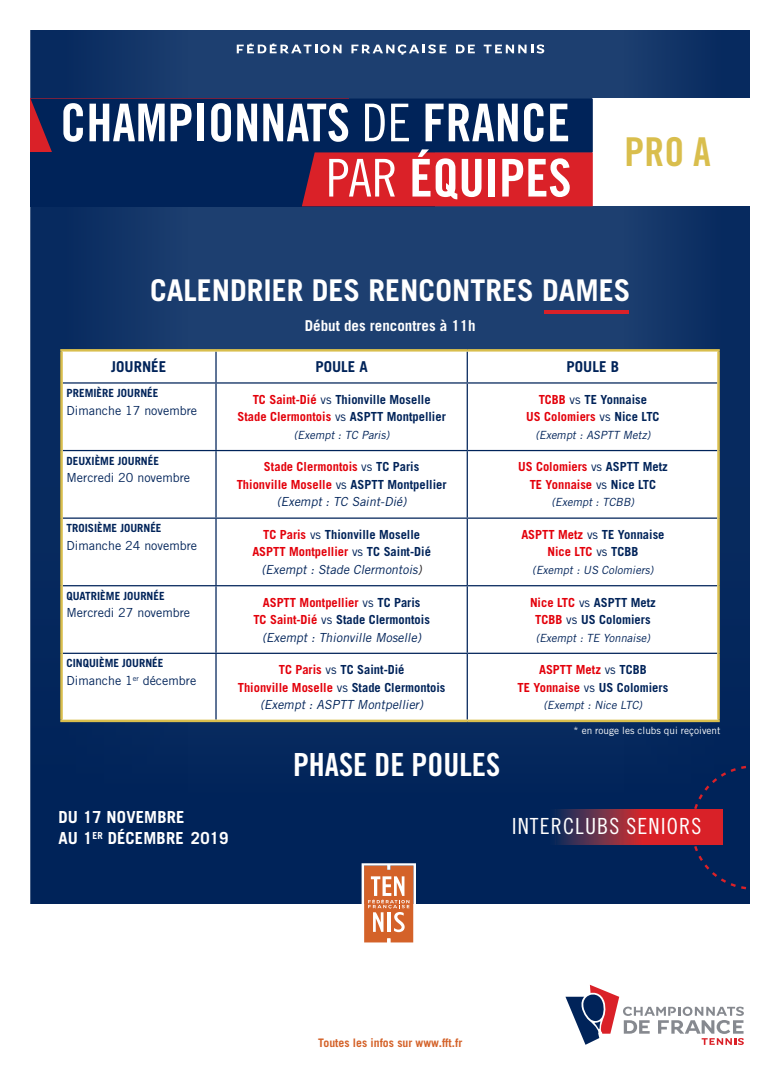
<style>
.page{position:relative;width:780px;height:1088px;background:#fff}
.page>*{position:absolute;margin:0;border:0;box-sizing:border-box;transform-origin:0 0}
.t1{font:52.12px "Trade Gothic LT Pro Bd Cn 20";color:#fff}
.t2{font:39.75px "Trade Gothic LT Pro Bd Cn 20";color:#d9be4d}
.t3{font:31.88px "Trade Gothic LT Pro Bd Cn 20";color:#fff}
.t4{font:700 30px "Trade Gothic LT Std";color:#fff}
.t5{font:22.25px "Trade Gothic LT Pro Cn 18";letter-spacing:.05em;color:#fff}
.t6{font:700 16.62px/21.9px "Trade Gothic LT Std";letter-spacing:.01em;color:#fff}
.t7{font:700 15px "Trade Gothic LT Pro";color:#fff}
.t8{font:700 15px "Trade Gothic LT Pro";color:#002359}
.t9{font:700 12.5px "Trade Gothic LT Pro";color:#e3000b}
.t10{font:700 12.5px "Trade Gothic LT Pro";color:#002359}
.t11{font:italic 12.5px "Trade Gothic LT Pro";color:#002359}
.t12{font:12.5px "Trade Gothic LT Pro";color:#002359}
.t13{font:700 11.75px "Trade Gothic LT Pro";color:#d46229}
.t14{font:italic 11.25px "Trade Gothic LT Pro";color:#002359}
.t15{font:700 11.25px "Trade Gothic LT Pro";color:#002359}
.t16{font:10px "Trade Gothic LT Pro";color:#fff}
.s1{font-family:"Trade Gothic LT Pro Cn 18"}
.s2{color:#e3000b}
.s3{font-weight:400}
.s4{font-weight:400;color:#002359}
.s5{color:#002359}
.s6{color:#231f20}
</style>
<div class="page">
<div style="left:31px;top:31px;width:718px;height:873px;background:#1d3f70"></div>
<div style="left:31px;top:487px;width:718px;height:417px;background:#002359"></div>
<svg style="left:565px;top:985px;width:178px;height:60px"></svg>
<svg style="left:237px;top:43px;width:104px;height:10px"></svg>
<svg style="left:351px;top:44px;width:95px;height:11px"></svg>
<svg style="left:456px;top:45px;width:19px;height:8px"></svg>
<svg style="left:483px;top:44px;width:61px;height:9px"></svg>
<svg style="left:612px;top:31px;width:137px;height:814px;fill:#072a5f"></svg>
<svg style="left:30px;top:31px;width:170px;height:873px;fill:#072a5f"></svg>
<hr style="left:544px;top:310px;width:84px;height:4px;background:#da2128">
<div style="left:592px;top:99px;width:165px;height:107px;background:#fff"></div>
<svg style="left:30px;top:99px;width:562px;height:107px;background:#39224c"></svg>
<svg style="left:689px;top:764px;width:60px;height:126px"></svg>
<svg style="left:555px;top:810px;width:167px;height:34px;background:#a02838"></svg>
<div style="left:63px;top:352px;width:654px;height:368px;background:#fff"></div>
<hr style="left:215px;top:384px;width:2px;height:66px;background:#002359">
<hr style="left:466px;top:384px;width:2px;height:66px;background:#002359">
<hr style="left:63px;top:450px;width:153px;height:1px;background:#002359">
<hr style="left:216px;top:450px;width:251px;height:1px;background:#002359">
<hr style="left:215px;top:451px;width:2px;height:66px;background:#002359">
<hr style="left:467px;top:450px;width:250px;height:1px;background:#002359">
<hr style="left:466px;top:451px;width:2px;height:66px;background:#002359">
<hr style="left:63px;top:517px;width:153px;height:2px;background:#002359">
<hr style="left:216px;top:517px;width:251px;height:2px;background:#002359">
<hr style="left:215px;top:519px;width:2px;height:66px;background:#002359">
<hr style="left:467px;top:517px;width:250px;height:2px;background:#002359">
<hr style="left:466px;top:519px;width:2px;height:66px;background:#002359">
<hr style="left:63px;top:585px;width:153px;height:1px;background:#002359">
<hr style="left:216px;top:585px;width:251px;height:1px;background:#002359">
<hr style="left:215px;top:586px;width:2px;height:67px;background:#002359">
<hr style="left:467px;top:585px;width:250px;height:1px;background:#002359">
<hr style="left:466px;top:586px;width:2px;height:67px;background:#002359">
<hr style="left:63px;top:653px;width:153px;height:1px;background:#002359">
<hr style="left:216px;top:653px;width:251px;height:1px;background:#002359">
<hr style="left:215px;top:654px;width:2px;height:66px;background:#002359">
<hr style="left:467px;top:653px;width:250px;height:1px;background:#002359">
<hr style="left:466px;top:654px;width:2px;height:66px;background:#002359">
<hr style="left:215px;top:352px;width:2px;height:30px;background:#002359">
<hr style="left:466px;top:352px;width:2px;height:30px;background:#002359">
<hr style="left:63px;top:382px;width:153px;height:2px;background:#002359">
<hr style="left:216px;top:382px;width:251px;height:2px;background:#002359">
<hr style="left:467px;top:382px;width:250px;height:2px;background:#002359">
<hr style="left:60px;top:349px;width:156px;height:3px;background:#d9be4d">
<hr style="left:60px;top:352px;width:3px;height:31px;background:#d9be4d">
<hr style="left:216px;top:349px;width:251px;height:3px;background:#d9be4d">
<hr style="left:467px;top:349px;width:252px;height:3px;background:#d9be4d">
<hr style="left:717px;top:352px;width:2px;height:31px;background:#d9be4d">
<hr style="left:60px;top:383px;width:3px;height:67px;background:#d9be4d">
<hr style="left:717px;top:383px;width:2px;height:67px;background:#d9be4d">
<hr style="left:60px;top:450px;width:3px;height:68px;background:#d9be4d">
<hr style="left:717px;top:450px;width:2px;height:68px;background:#d9be4d">
<hr style="left:60px;top:518px;width:3px;height:68px;background:#d9be4d">
<hr style="left:717px;top:518px;width:2px;height:68px;background:#d9be4d">
<hr style="left:60px;top:586px;width:3px;height:67px;background:#d9be4d">
<hr style="left:717px;top:586px;width:2px;height:67px;background:#d9be4d">
<hr style="left:60px;top:653px;width:3px;height:67px;background:#d9be4d">
<hr style="left:717px;top:653px;width:2px;height:67px;background:#d9be4d">
<hr style="left:60px;top:720px;width:156px;height:2px;background:#d9be4d">
<hr style="left:216px;top:720px;width:251px;height:2px;background:#d9be4d">
<hr style="left:467px;top:720px;width:252px;height:2px;background:#d9be4d">
<svg style="left:361px;top:863px;width:55px;height:80px;background:#de916c"></svg>
<p class="t1" style="left:60px;top:91px;width:511px">CHAMPIONNATS <span class="s1">DE</span> FRANCE</p>
<p class="t1" style="left:326px;top:146px;width:247px"><span class="s1">PAR</span> ÉQUIPES</p>
<p class="t2" style="left:624px;top:128px;width:88px">PRO A</p>
<p class="t4" style="left:150px;top:272px;width:482px">CALENDRIER DES RENCONTRES DAMES</p>
<p class="t7" style="left:305px;top:317px;width:172px">Début des rencontres à 11h</p>
<p class="t8" style="left:111px;top:357px;width:57px">JOURNÉE</p>
<p class="t8" style="left:315px;top:357px;width:54px">POULE A</p>
<p class="t8" style="left:566px;top:357px;width:54px">POULE B</p>
<p class="t15" style="left:66px;top:386px;width:93px">PREMIÈRE JOURNÉE</p>
<p class="t12" style="left:66px;top:402px;width:132px">Dimanche 17 novembre</p>
<p class="t10" style="left:253px;top:392px;width:179px"><span class="s2">TC Saint-Dié</span> <span class="s3">vs</span> Thionville Moselle</p>
<p class="t9" style="left:237px;top:409px;width:210px">Stade Clermontois <span class="s4">vs</span> <span class="s5">ASPTT Montpellier</span></p>
<p class="t14" style="left:294px;top:428px;width:99px">(Exempt : TC Paris)</p>
<p class="t10" style="left:538px;top:392px;width:110px"><span class="s2">TCBB</span> <span class="s3">vs</span> TE Yonnaise</p>
<p class="t9" style="left:526px;top:409px;width:135px">US Colomiers <span class="s4">vs</span> <span class="s5">Nice LTC</span></p>
<p class="t14" style="left:535px;top:428px;width:119px">(Exempt : ASPTT Metz)</p>
<p class="t15" style="left:66px;top:454px;width:94px">DEUXIÈME JOURNÉE</p>
<p class="t12" style="left:66px;top:470px;width:125px">Mercredi 20 novembre</p>
<p class="t15" style="left:66px;top:521px;width:97px">TROISIÈME JOURNÉE</p>
<p class="t12" style="left:66px;top:538px;width:132px">Dimanche 24 novembre</p>
<p class="t15" style="left:66px;top:589px;width:100px">QUATRIÈME JOURNÉE</p>
<p class="t12" style="left:66px;top:605px;width:125px">Mercredi 27 novembre</p>
<p class="t15" style="left:66px;top:656px;width:98px">CINQUIÈME JOURNÉE</p>
<p class="t12" style="left:66px;top:673px;width:131px">Dimanche 1<sup>er</sup> décembre</p>
<p class="t9" style="left:264px;top:459px;width:157px">Stade Clermontois <span class="s4">vs</span> <span class="s5">TC Paris</span></p>
<p class="t9" style="left:237px;top:477px;width:211px">Thionville Moselle <span class="s4">vs</span> <span class="s5">ASPTT Montpellier</span></p>
<p class="t11" style="left:277px;top:494px;width:134px">(Exempt : TC Saint-Dié)</p>
<p class="t10" style="left:263px;top:527px;width:158px"><span class="s2">TC Paris</span> <span class="s3">vs</span> Thionville Moselle</p>
<p class="t9" style="left:252px;top:544px;width:180px">ASPTT Montpellier <span class="s4">vs</span> <span class="s5">TC Saint-Dié</span></p>
<p class="t11" style="left:261px;top:562px;width:164px">(Exempt : Stade Clermontois<span class="s6">)</span></p>
<p class="t9" style="left:263px;top:594px;width:159px">ASPTT Montpellier <span class="s4">vs</span> <span class="s5">TC Paris</span></p>
<p class="t10" style="left:253px;top:612px;width:178px"><span class="s2">TC Saint-Dié</span> <span class="s3">vs</span> Stade Clermontois</p>
<p class="t11" style="left:262px;top:629px;width:163px">(Exempt : Thionville Moselle)</p>
<p class="t10" style="left:279px;top:662px;width:127px"><span class="s2">TC Paris</span> <span class="s3">vs</span> TC Saint-Dié</p>
<p class="t9" style="left:238px;top:679px;width:209px">Thionville Moselle <span class="s4">vs</span> <span class="s5">Stade Clermontois</span></p>
<p class="t11" style="left:260px;top:697px;width:167px">(Exempt : ASPTT Montpellier)</p>
<p class="t3" style="left:293px;top:745px;width:209px">PHASE DE POULES</p>
<p class="t9" style="left:518px;top:459px;width:151px">US Colomiers <span class="s4">vs</span> <span class="s5">ASPTT Metz</span></p>
<p class="t9" style="left:529px;top:477px;width:128px">TE Yonnaise <span class="s4">vs</span> <span class="s5">Nice LTC</span></p>
<p class="t14" style="left:551px;top:495px;width:87px">(Exempt : TCBB)</p>
<p class="t10" style="left:521px;top:527px;width:145px"><span class="s2">ASPTT Metz</span> <span class="s3">vs</span> TE Yonnaise</p>
<p class="t9" style="left:547px;top:544px;width:92px">Nice LTC <span class="s4">vs</span> <span class="s5">TCBB</span></p>
<p class="t14" style="left:532px;top:563px;width:125px">(Exempt : US Colomiers)</p>
<p class="t10" style="left:530px;top:594px;width:127px"><span class="s2">Nice LTC</span> <span class="s3">vs</span> ASPTT Metz</p>
<p class="t10" style="left:535px;top:612px;width:117px"><span class="s2">TCBB</span> <span class="s3">vs</span> US Colomiers</p>
<p class="t14" style="left:535px;top:631px;width:118px">(Exempt : TE Yonnaise)</p>
<p class="t9" style="left:539px;top:662px;width:109px">ASPTT Metz <span class="s4">vs</span> <span class="s5">TCBB</span></p>
<p class="t10" style="left:517px;top:679px;width:152px"><span class="s2">TE Yonnaise</span> <span class="s3">vs</span> US Colomiers</p>
<p class="t14" style="left:543px;top:698px;width:103px">(Exempt : Nice LTC)</p>
<p class="t16" style="left:573px;top:725px;width:148px">* en rouge les clubs qui reçoivent</p>
<p class="t6" style="left:58px;top:805px;width:171px">DU 17 NOVEMBRE<br>AU 1<sup>ER</sup> DÉCEMBRE 2019</p>
<p class="t5" style="left:511px;top:813px;width:191px">INTERCLUBS SENIORS</p>
<p class="t13" style="left:318px;top:1036px;width:145px">Toutes les infos sur www.fft.fr</p>
</div>
